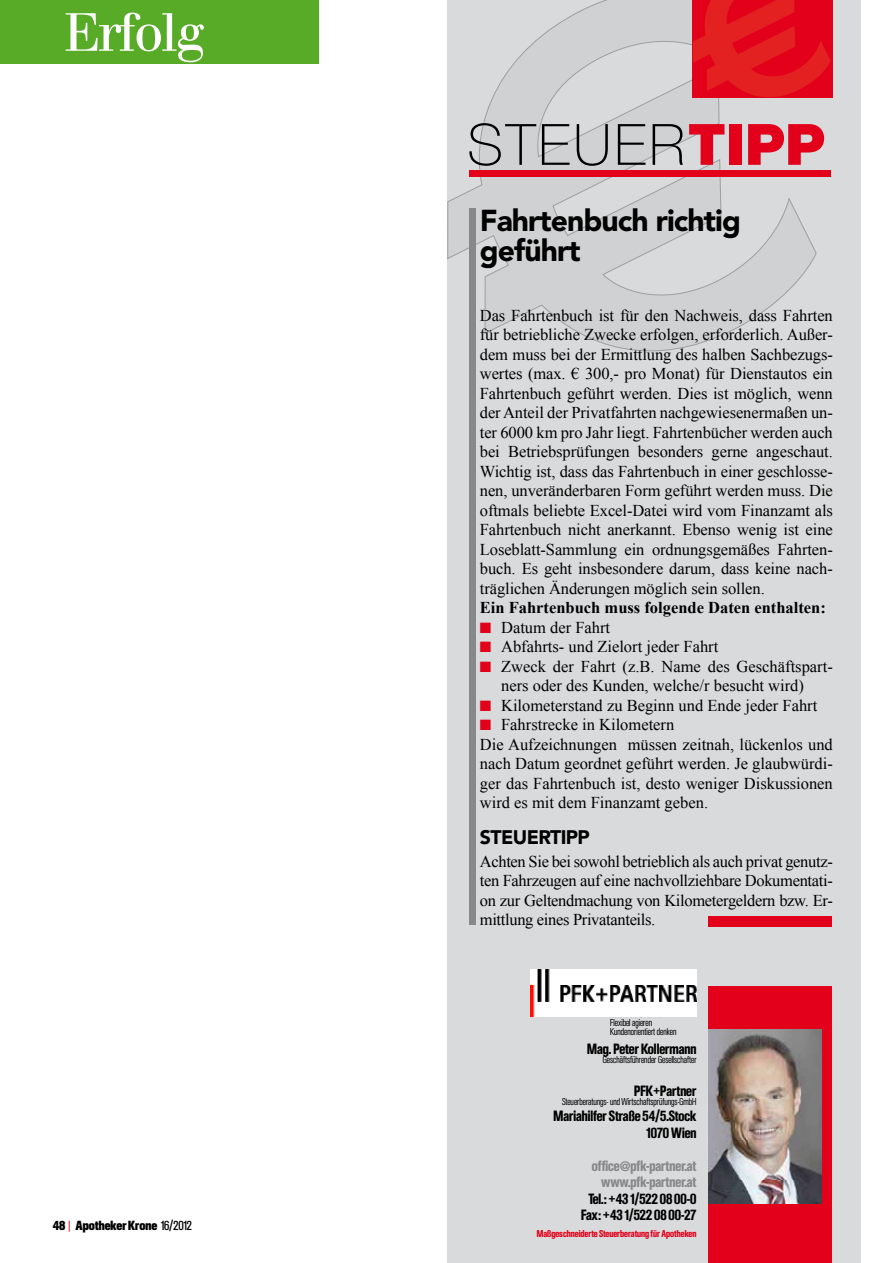
<style>
.page{position:relative;width:893px;height:1263px;background:#fff}
.page>*{position:absolute;margin:0;border:0;box-sizing:border-box;transform-origin:0 0}
.t1{font:100 57px "Helvetica Neue LT Pro";letter-spacing:.05em;color:#000}
.t2{font:52.5px "Walbaum";letter-spacing:-.05em;color:#fff}
.t3{font:900 30px/30px "Avenir";letter-spacing:-.03em;color:#000}
.t4{font:900 19.5px "Avenir";letter-spacing:-.03em;color:#000}
.t5{font:16.5px/19.5px "Times New Roman";color:#000;text-align:justify}
.t6{font:700 16.5px "Times New Roman";color:#000}
.t7{font:13.5px/16.5px "Ad Buch SH Med Con";color:#000;text-align:right}
.t8{font:13.5px/16.5px "Ad Buch SH Med Con";color:#87888a;text-align:right}
.t9{font:12px "Ad Buch SH Bol Con";color:#000}
.t10{font:9px/9px "Ad Buch SH Lig Con";color:#000}
.t11{font:9px "Ad Buch SH Med Con";color:#e2001a}
.s1{font-family:"Lucida Grande";color:#e2001a}
.s2{font-family:"Ad Buch SH Con"}
.s3{font-weight:900;color:#e2001a}
.s4{color:#e2001a}
.s5{font-family:"Avenir";font-weight:900}
</style>
<div class="page">
<div style="left:447px;top:0;width:414px;height:1263px;background:#d9dadb"></div>
<svg style="left:447px;top:0;width:370px;height:352px"></svg>
<div style="left:692px;top:0;width:141px;height:98px;background:#e2001a"></div>
<svg style="left:693px;top:0;width:138px;height:104px"></svg>
<div style="left:469px;top:170px;width:362px;height:6px;background:#e2001a"></div>
<div style="left:469px;top:208px;width:7px;height:717px;background:#87888a"></div>
<div style="left:708px;top:986px;width:124px;height:277px;background:#e2001a"></div>
<div style="left:708px;top:916px;width:124px;height:11px;background:#e2001a"></div>
<img style="left:708px;top:1029px;width:113px;height:174px">
<img style="left:531px;top:969px;width:166px;height:47px">
<div style="left:0;top:0;width:319px;height:64px;background:#57ab27"></div>
<h2 class="t2" style="left:64px;top:1px;width:143px">Erfolg</h2>
<p class="t9" style="left:53px;top:1218px;width:141px">48 <span class="s1">|</span> Apotheker Krone <span class="s2">16/2012</span></p>
<h1 class="t1" style="left:467px;top:112px;width:359px">STEUER<span class="s3">TIPP</span></h1>
<h3 class="t3" style="left:480px;top:205px;width:263px">Fahrtenbuch richtig geführt</h3>
<p class="t5" style="left:480px;top:305px;width:355px">Das Fahrtenbuch ist für den Nachweis, dass Fahrten für betriebliche Zwecke erfolgen, erforderlich. Außer&shy;dem muss bei der Ermittlung des halben Sachbezugs&shy;wertes (max. € 300,- pro Monat) für Dienstautos ein Fahrtenbuch geführt werden. Dies ist möglich, wenn der Anteil der Privatfahrten nachgewiesenermaßen un&shy;ter 6000 km pro Jahr liegt. Fahrtenbücher werden auch bei Betriebsprüfungen besonders gerne angeschaut.<br>Wichtig ist, dass das Fahrtenbuch in einer geschlosse&shy;nen, unveränderbaren Form geführt werden muss. Die oftmals beliebte Excel-Datei wird vom Finanzamt als Fahrtenbuch nicht anerkannt. Ebenso wenig ist eine Loseblatt-Sammlung ein ordnungsgemäßes Fahrten&shy;buch. Es geht insbesondere darum, dass keine nach&shy;träglichen Änderungen möglich sein sollen.</p>
<p class="t6" style="left:480px;top:596px;width:348px">Ein Fahrtenbuch muss folgende Daten enthalten:</p>
<p class="t5" style="left:480px;top:617px;width:132px"><span class="s4">■</span> Datum der Fahrt</p>
<p class="t5" style="left:480px;top:637px;width:240px"><span class="s4">■</span> Abfahrts- und Zielort jeder Fahrt</p>
<p class="t5" style="left:480px;top:656px;width:354px;text-align:center"><span class="s4">■</span> Zweck der Fahrt (z.B. Name des Geschäftspart&shy;ners oder des Kunden, welche/r besucht wird)</p>
<p class="t5" style="left:480px;top:695px;width:339px"><span class="s4">■</span> Kilometerstand zu Beginn und Ende jeder Fahrt</p>
<p class="t5" style="left:480px;top:715px;width:354px;text-align:left"><span class="s4">■</span> Fahrstrecke in Kilometern<br>Die Aufzeichnungen müssen zeitnah, lückenlos und nach Datum geordnet geführt werden. Je glaubwürdi&shy;ger das Fahrtenbuch ist, desto weniger Diskussionen wird es mit dem Finanzamt geben.</p>
<p class="t4" style="left:480px;top:826px;width:111px">STEUERTIPP</p>
<p class="t5" style="left:480px;top:851px;width:354px">Achten Sie bei sowohl betrieblich als auch privat genutz&shy;ten Fahrzeugen auf eine nachvollziehbare Dokumentati&shy;on zur Geltendmachung von Kilometergeldern bzw. Er&shy;mittlung eines Privatanteils.</p>
<p class="t10" style="left:610px;top:1018px;width:68px">Flexibel agieren<br>Kundenorientiert denken</p>
<p class="t7" style="left:587px;top:1040px;width:111px">Mag. Peter Kollermann</p>
<p class="t10" style="left:603px;top:1055px;width:95px">Geschäftsführender Gesellschafter</p>
<p class="t7" style="left:634px;top:1082px;width:64px">PFK+Partner</p>
<p class="t10" style="left:562px;top:1097px;width:136px">Steuerberatungs- und Wirtschaftsprüfungs-GmbH</p>
<p class="t7" style="left:553px;top:1108px;width:145px">Mariahilfer Straße 54/5.Stock<br>1070 Wien</p>
<p class="t8" style="left:592px;top:1157px;width:106px">office<span class="s5">@</span>pfk-partner.at www.pfk-partner.at</p>
<p class="t7" style="left:581px;top:1190px;width:117px;text-align:center">Tel.: +43 1/522 08 00-0<br>Fax: +43 1/522 08 00-27</p>
<p class="t11" style="left:537px;top:1228px;width:161px">Maßgeschneiderte Steuerberatung für Apotheken</p>
</div>
